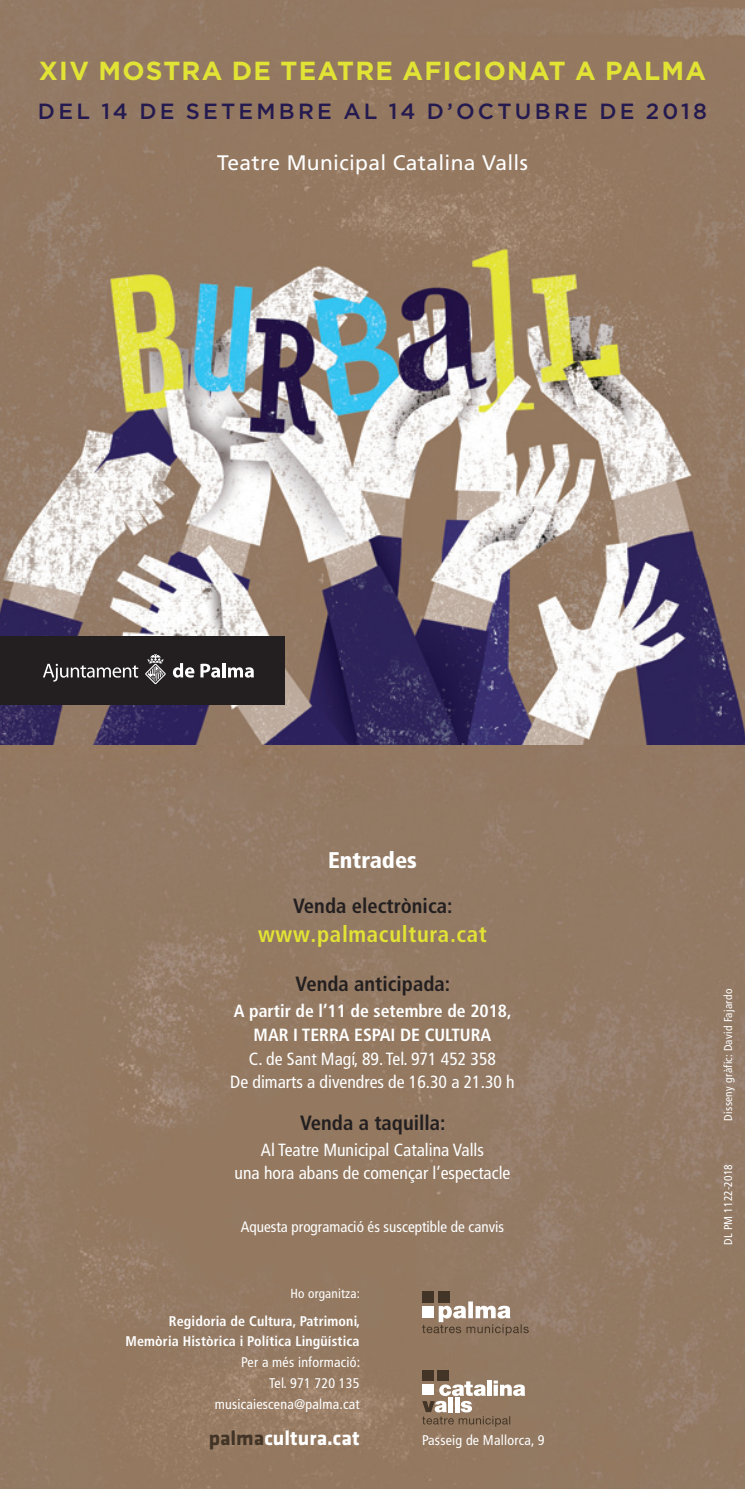
<style>
.page{position:relative;width:745px;height:1489px;background:#fff}
.page>*{position:absolute;margin:0;border:0;box-sizing:border-box;transform-origin:0 0}
.t1{font:700 26.07px "Gotham";letter-spacing:.05em;color:#e1e335}
.t2{font:700 condensed 22.75px "Frutiger LT Pro";letter-spacing:.03em;color:#e1e335}
.t3{font:900 condensed 22.75px "Frutiger LT Pro";color:#fff}
.t4{font:500 21.88px "Gotham";letter-spacing:.145em;color:#241a4f}
.t5{font:21px "Frutiger LT Pro";letter-spacing:.015em;color:#fff}
.t6{font:700 21px "Klavika";color:#fff}
.t7{font:700 condensed 20.65px "Frutiger LT Pro";color:#231f20}
.t8{font:condensed 17.68px/23.6px "Frutiger LT Pro";color:#fff;text-align:center}
.t9{font:700 condensed 17.68px/24.3px "Frutiger LT Pro";color:#fff;text-align:center}
.t10{font:condensed 15.22px "Frutiger LT Pro";color:#fff}
.t11{font:condensed 14px/21px "Frutiger LT Pro";letter-spacing:.015em;color:#fff;text-align:right}
.t12{font:700 condensed 14px/19.2px "Frutiger LT Pro";letter-spacing:.01em;color:#fff;text-align:right}
.t13{font:condensed 13.12px "Frutiger LT Pro";letter-spacing:.015em;color:#fff}
.t14{font:condensed 11.38px "Frutiger LT Pro";letter-spacing:.025em;color:#fff}
.s1{color:#423426}
</style>
<div class="page">
<div style="left:0;top:744px;width:744px;height:744px;background:#947963"></div>
<img style="left:0;top:0;width:744px;height:744px">
<div style="left:0;top:635px;width:284px;height:69px;background:#231f20"></div>
<svg style="left:43px;top:663px;width:95px;height:18px"></svg>
<svg style="left:173px;top:663px;width:21px;height:14px"></svg>
<svg style="left:200px;top:663px;width:20px;height:14px"></svg>
<hr style="left:222px;top:663px;width:3px;height:14px;background:#fff">
<svg style="left:228px;top:667px;width:26px;height:10px"></svg>
<svg style="left:145px;top:654px;width:21px;height:30px"></svg>
<div style="left:422px;top:1290px;width:11px;height:11px;background:#423426"></div>
<div style="left:438px;top:1290px;width:11px;height:11px;background:#423426"></div>
<svg style="left:422px;top:1301px;width:106px;height:34px"></svg>
<div style="left:422px;top:1369px;width:11px;height:11px;background:#423426"></div>
<div style="left:437px;top:1369px;width:11px;height:11px;background:#423426"></div>
<svg style="left:422px;top:1380px;width:103px;height:46px"></svg>
<h1 class="t1" style="left:39px;top:54px;width:668px">XIV MOSTRA DE TEATRE AFICIONAT A PALMA</h1>
<p class="t4" style="left:38px;top:97px;width:670px">DEL 14 DE SETEMBRE AL 14 D’OCTUBRE DE 2018</p>
<p class="t5" style="left:217px;top:151px;width:312px">Teatre Municipal Catalina Valls</p>
<p class="t3" style="left:328px;top:846px;width:90px">Entrades</p>
<p class="t7" style="left:293px;top:893px;width:161px">Venda electrònica:</p>
<p class="t2" style="left:258px;top:920px;width:230px">www.palmacultura.cat</p>
<p class="t7" style="left:295px;top:971px;width:156px">Venda anticipada:</p>
<p class="t9" style="left:234px;top:998px;width:279px">A partir de l’11 de setembre de 2018,<br>MAR I TERRA ESPAI DE CULTURA</p>
<p class="t8" style="left:230px;top:1046px;width:286px">C. de Sant Magí, 89. Tel. 971 452 358<br>De dimarts a divendres de 16.30 a 21.30 h</p>
<p class="t7" style="left:300px;top:1110px;width:147px">Venda a taquilla:</p>
<p class="t8" style="left:234px;top:1137px;width:277px">Al Teatre Municipal Catalina Valls<br>una hora abans de començar l’espectacle</p>
<p class="t10" style="left:241px;top:1217px;width:265px">Aquesta programació és susceptible de canvis</p>
<p class="t13" style="left:290px;top:1286px;width:71px">Ho organitza:</p>
<p class="t12" style="left:125px;top:1311px;width:236px">Regidoria de Cultura, Patrimoni,<br>Memòria Històrica i Política Lingüística</p>
<p class="t11" style="left:215px;top:1351px;width:147px">Per a més informació:<br>Tel. 971 720 135 musicaiescena@palma.cat</p>
<p class="t6" style="left:208px;top:1426px;width:152px"><span class="s1">palma</span>cultura.cat</p>
<p class="t11" style="left:422px;top:1429px;width:124px">Passeig de Mallorca, 9</p>
<p class="t14" style="left:721px;top:1120px;width:133px;rotate:-90deg">Disseny gràfic: David Fajardo</p>
<p class="t14" style="left:721px;top:1244px;width:82px;rotate:-90deg">DL PM 1122-2018</p>
</div>
